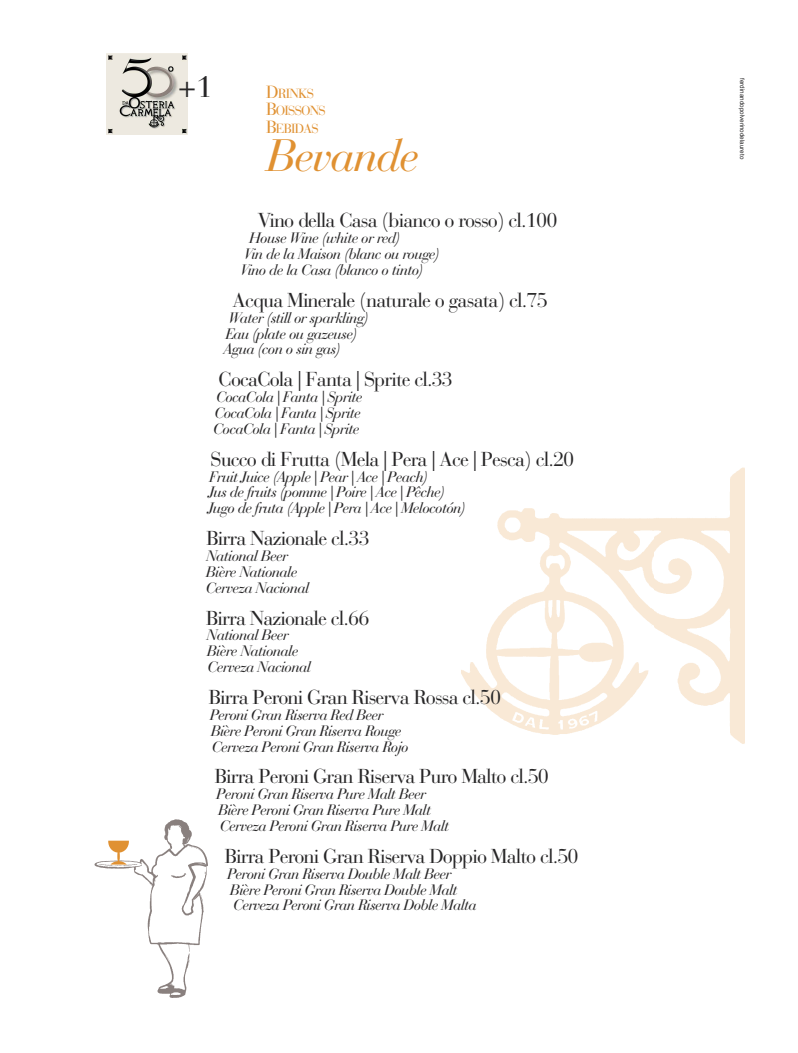
<style>
.page{position:relative;width:798px;height:1053px;background:#fff}
.page>*{position:absolute;margin:0;border:0;box-sizing:border-box;transform-origin:0 0}
.t1{font:italic 45px "Bauer Bodoni";letter-spacing:-.045em;color:#e09132}
.t2{font:30px "Bauer Bodoni";color:#272627}
.t3{font:20px "Bauer Bodoni";letter-spacing:-.045em;color:#272627}
.t4{font:italic 15px/15.9px "Bauer Bodoni";letter-spacing:-.045em;color:#272627}
.t5{font:13.12px/17.5px "Bauer Bodoni";letter-spacing:-.06em;color:#e09132}
.t6{font:6.25px "Helvetica";color:#272627}
.s1{font-size:17.5px}
</style>
<div class="page">
<img style="left:94px;top:819px;width:114px;height:179px">
<img style="left:461px;top:508px;width:193px;height:227px">
<svg style="left:108px;top:840px;width:21px;height:24px"></svg>
<img style="left:106px;top:53px;width:82px;height:82px">
<img style="left:654px;top:467px;width:90px;height:277px">
<svg style="left:669px;top:531px;width:13px;height:14px"></svg>
<svg style="left:669px;top:611px;width:13px;height:13px"></svg>
<svg style="left:669px;top:690px;width:13px;height:14px"></svg>
<h2 class="t2" style="left:178px;top:75px;width:36px">+1</h2>
<p class="t5" style="left:266px;top:86px;width:61px"><span class="s1">D</span>RINKS<br><span class="s1">B</span>OISSONS<br><span class="s1">B</span>EBIDAS</p>
<h1 class="t1" style="left:266px;top:140px;width:154px">Bevande</h1>
<h3 class="t3" style="left:257px;top:213px;width:301px">Vino della Casa (bianco o rosso) cl.100</h3>
<p class="t4" style="left:240px;top:232px;width:201px;text-indent:9px">House Wine (white or red)<br>Vin de la Maison (blanc ou rouge)<br>Vino de la Casa (blanco o tinto)</p>
<h3 class="t3" style="left:232px;top:293px;width:317px">Acqua Minerale (naturale o gasata) cl.75</h3>
<p class="t4" style="left:223px;top:311px;width:147px;text-indent:5px">Water (still or sparkling)<br>Eau (plate ou gazeuse)<br>Agua (con o sin gas)</p>
<h3 class="t3" style="left:218px;top:372px;width:236px">CocaCola | Fanta | Sprite cl.33</h3>
<p class="t4" style="left:213px;top:391px;width:151px;text-align:justify">CocaCola | Fanta | Sprite CocaCola | Fanta | Sprite CocaCola | Fanta | Sprite</p>
<h3 class="t3" style="left:210px;top:451px;width:365px">Succo di Frutta (Mela | Pera | Ace | Pesca) cl.20</h3>
<p class="t4" style="left:208px;top:470px;width:259px">Fruit Juice (Apple | Pear | Ace | Peach)<br>Jus de fruits (pomme | Poire | Ace | Pêche)<br>Jugo de fruta (Apple | Pera | Ace | Melocotón)</p>
<h3 class="t3" style="left:206px;top:531px;width:165px">Birra Nazionale cl.33</h3>
<p class="t4" style="left:206px;top:549px;width:105px">National Beer<br>Bière Nationale<br>Cerveza Nacional</p>
<h3 class="t3" style="left:206px;top:610px;width:165px">Birra Nazionale cl.66</h3>
<p class="t4" style="left:206px;top:629px;width:106px">National Beer<br>Bière Nationale<br>Cerveza Nacional</p>
<h3 class="t3" style="left:209px;top:689px;width:294px">Birra Peroni Gran Riserva Rossa cl.50</h3>
<p class="t4" style="left:210px;top:708px;width:200px">Peroni Gran Riserva Red Beer<br>Bière Peroni Gran Riserva Rouge<br>Cerveza Peroni Gran Riserva Rojo</p>
<h3 class="t3" style="left:215px;top:769px;width:335px">Birra Peroni Gran Riserva Puro Malto cl.50</h3>
<p class="t4" style="left:216px;top:788px;width:234px">Peroni Gran Riserva Pure Malt Beer<br>Bière Peroni Gran Riserva Pure Malt<br>Cerveza Peroni Gran Riserva Pure Malt</p>
<h3 class="t3" style="left:225px;top:848px;width:355px">Birra Peroni Gran Riserva Doppio Malto cl.50</h3>
<p class="t4" style="left:227px;top:867px;width:251px">Peroni Gran Riserva Double Malt Beer<br>Bière Peroni Gran Riserva Double Malt<br>Cerveza Peroni Gran Riserva Doble Malta</p>
<p class="t6" style="left:744px;top:78px;width:82px;rotate:90deg">ferdinandopolverinodelaureto</p>
</div>
